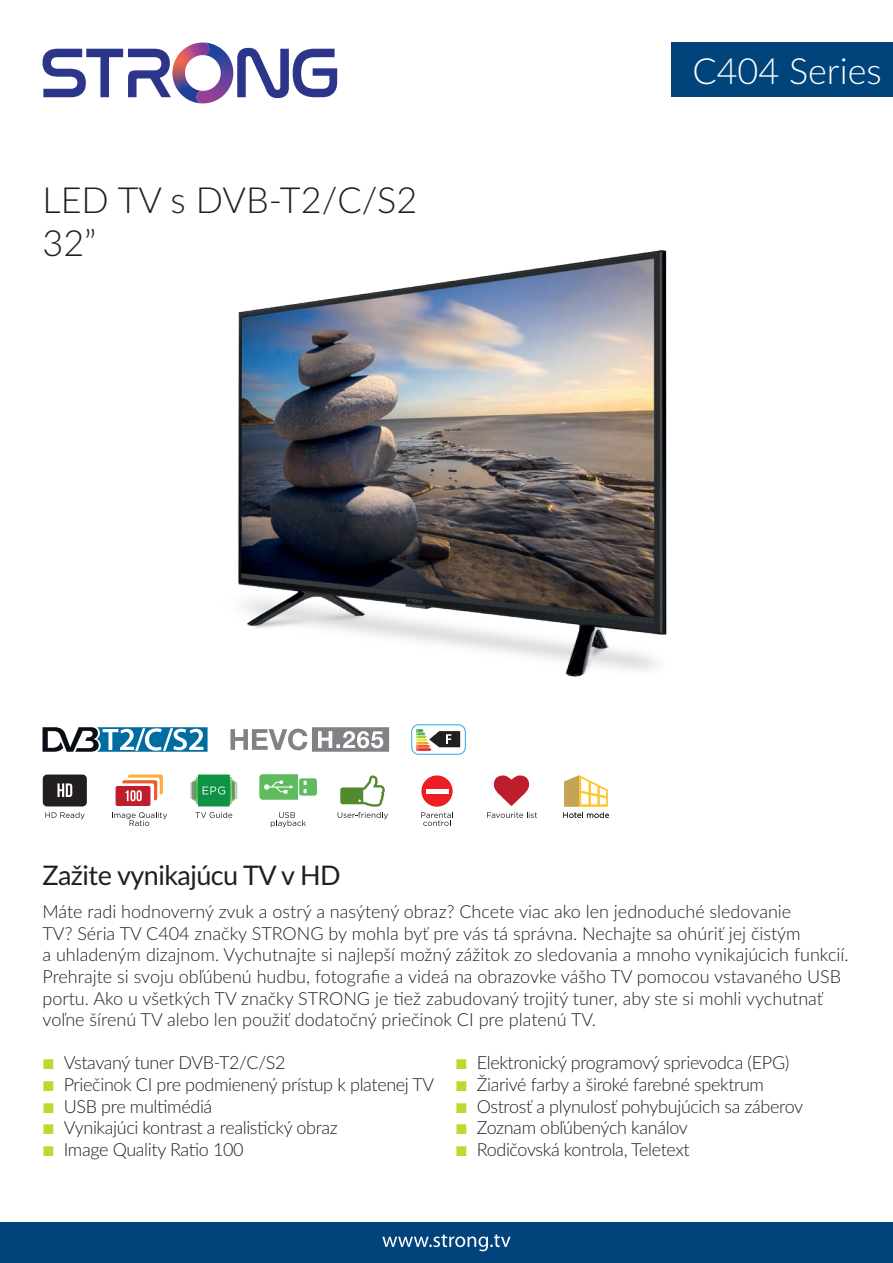
<style>
.page{position:relative;width:893px;height:1263px;background:#fff}
.page>*{position:absolute;margin:0;border:0;box-sizing:border-box;transform-origin:0 0}
.t1{font:300 36px/43.2px "Lato";color:#231f20}
.t2{font:300 36px "Lato";color:#fff}
.t3{font:27px "Lato";letter-spacing:-.02em;color:#231f20}
.t4{font:300 18px/21.6px "Lato";letter-spacing:-.005em;color:#231f20}
</style>
<div class="page">
<svg style="left:237px;top:48px;width:100px;height:50px"></svg>
<svg style="left:43px;top:43px;width:178px;height:60px"></svg>
<div style="left:671px;top:43px;width:222px;height:54px;background:#00447b"></div>
<svg style="left:45px;top:812px;width:40px;height:7px"></svg>
<div style="left:43px;top:774px;width:44px;height:32px;background:#231f20;border-radius:4px"></div>
<svg style="left:58px;top:783px;width:14px;height:14px"></svg>
<svg style="left:564px;top:775px;width:44px;height:31px"></svg>
<svg style="left:563px;top:812px;width:46px;height:6px"></svg>
<svg style="left:487px;top:812px;width:50px;height:6px"></svg>
<svg style="left:494px;top:775px;width:35px;height:31px"></svg>
<svg style="left:271px;top:812px;width:35px;height:15px"></svg>
<svg style="left:259px;top:774px;width:58px;height:26px"></svg>
<svg style="left:195px;top:812px;width:37px;height:6px"></svg>
<div style="left:198px;top:774px;width:32px;height:32px;background:#0d9344"></div>
<svg style="left:191px;top:777px;width:46px;height:27px"></svg>
<svg style="left:421px;top:812px;width:32px;height:14px"></svg>
<div style="left:421px;top:775px;width:32px;height:32px;background:#ee1d23;border-radius:50%"></div>
<hr style="left:426px;top:789px;width:22px;height:4px;background:#fff">
<svg style="left:338px;top:775px;width:50px;height:44px"></svg>
<svg style="left:112px;top:812px;width:55px;height:14px"></svg>
<div style="left:116px;top:786px;width:34px;height:20px;background:#be1d2c;border-radius:2px"></div>
<svg style="left:122px;top:774px;width:41px;height:27px"></svg>
<div style="left:0;top:1222px;width:893px;height:41px;background:#00447b"></div>
<svg style="left:382px;top:1234px;width:129px;height:17px"></svg>
<img style="left:238px;top:251px;width:429px;height:426px">
<svg style="left:43px;top:727px;width:165px;height:25px"></svg>
<svg style="left:230px;top:727px;width:159px;height:25px"></svg>
<div style="left:411px;top:724px;width:55px;height:31px;border:1px solid #24aae1;border-radius:7px"></div>
<svg style="left:416px;top:729px;width:44px;height:22px"></svg>
<h1 class="t1" style="left:43px;top:177px;width:376px">LED TV s DVB-T2/C/S2<br>32”</h1>
<h1 class="t2" style="left:692px;top:46px;width:191px">C404 Series</h1>
<h2 class="t3" style="left:43px;top:856px;width:300px">Zažite vynikajúcu TV v HD</h2>
<p class="t4" style="left:43px;top:900px;width:808px">Máte radi hodnoverný zvuk a ostrý a nasýtený obraz? Chcete viac ako len jednoduché sledovanie<br>TV? Séria TV C404 značky STRONG by mohla byť pre vás tá správna. Nechajte sa ohúriť jej čistým<br>a uhladeným dizajnom. Vychutnajte si najlepší možný zážitok zo sledovania a mnoho vynikajúcich funkcií.<br>Prehrajte si svoju obľúbenú hudbu, fotografie a videá na obrazovke vášho TV pomocou vstavaného USB portu. Ako u všetkých TV značky STRONG je tiež zabudovaný trojitý tuner, aby ste si mohli vychutnať voľne šírenú TV alebo len použiť dodatočný priečinok CI pre platenú TV.</p>
<p class="t4" style="left:64px;top:1051px;width:372px">Vstavaný tuner DVB-T2/C/S2<br>Priečinok CI pre podmienený prístup k platenej TV<br>USB pre multimédiá<br>Vynikajúci kontrast a realistický obraz<br>Image Quality Ratio 100</p>
<p class="t4" style="left:477px;top:1051px;width:328px">Elektronický programový sprievodca (EPG)<br>Žiarivé farby a široké farebné spektrum Ostrosť a plynulosť pohybujúcich sa záberov Zoznam obľúbených kanálov<br>Rodičovská kontrola, Teletext</p>
</div>
